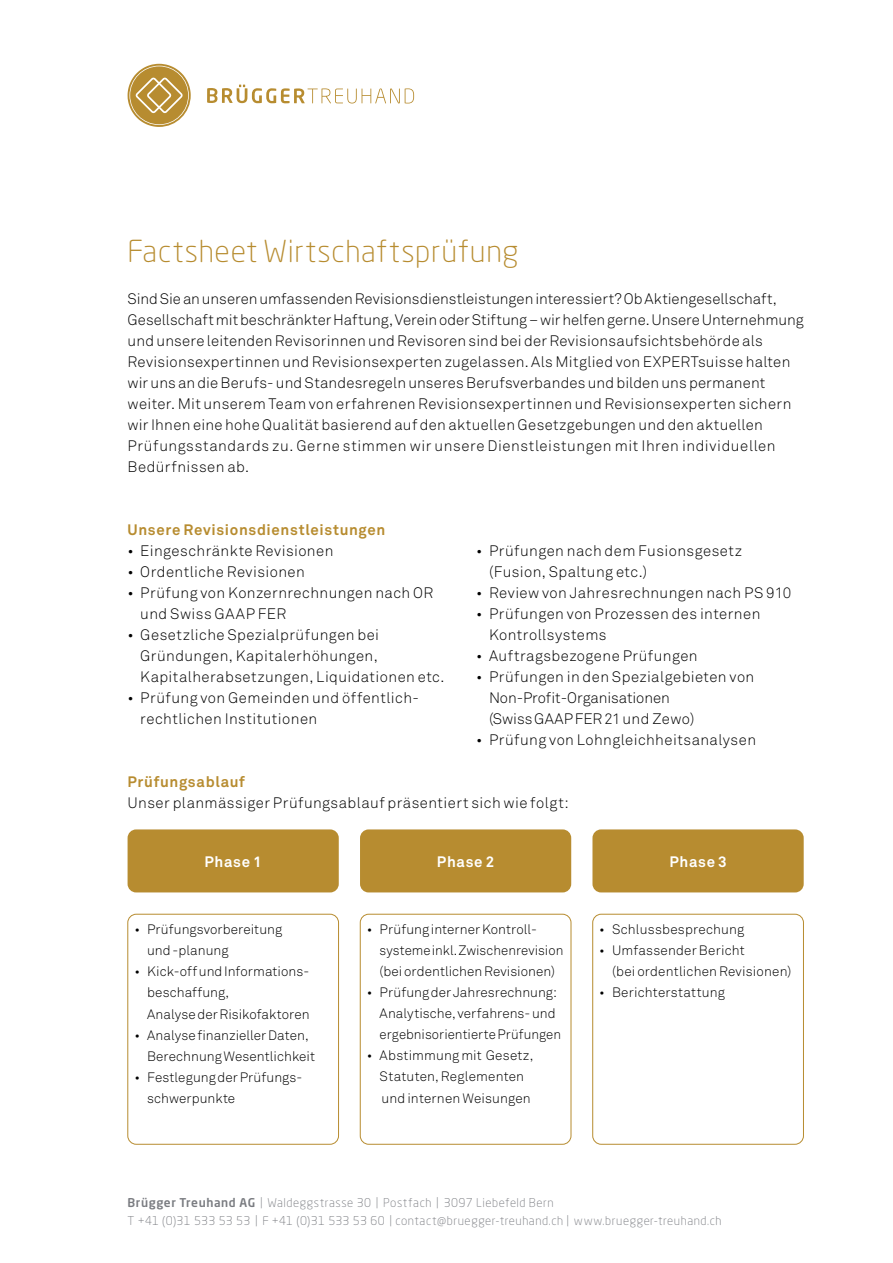
<style>
.page{position:relative;width:893px;height:1263px;background:#fff}
.page>*{position:absolute;margin:0;border:0;box-sizing:border-box;transform-origin:0 0}
.t1{font:300 30px "Neo Sans Std";letter-spacing:.025em;color:#b78c30}
.t2{font:300 15px/21px "Akkurat";letter-spacing:.025em;color:#000}
.t3{font:700 15px "Akkurat";letter-spacing:.045em;color:#b78c30}
.t4{font:700 15px "Akkurat";letter-spacing:.045em;color:#fff}
.t5{font:300 13.5px/21px "Akkurat";letter-spacing:.005em;color:#000}
.t6{font:300 12px/17.2px "Neo Sans Std";letter-spacing:.045em;color:#7a7c81}
.s1{font-weight:500}
</style>
<div class="page">
<svg style="left:128px;top:64px;width:63px;height:63px"></svg>
<svg style="left:207px;top:85px;width:207px;height:18px"></svg>
<div style="left:128px;top:829px;width:211px;height:63px;background:#b78c30;border-radius:9px"></div>
<div style="left:128px;top:914px;width:211px;height:230px;border:1px solid #b78c30;border-radius:9px"></div>
<div style="left:360px;top:914px;width:211px;height:230px;border:1px solid #b78c30;border-radius:9px"></div>
<div style="left:592px;top:914px;width:212px;height:230px;border:1px solid #b78c30;border-radius:9px"></div>
<div style="left:360px;top:829px;width:211px;height:63px;background:#b78c30;border-radius:9px"></div>
<div style="left:592px;top:829px;width:212px;height:63px;background:#b78c30;border-radius:9px"></div>
<h1 class="t1" style="left:128px;top:234px;width:393px">Factsheet Wirtschaftsprüfung</h1>
<p class="t2" style="left:128px;top:289px;width:678px">Sind Sie an unseren umfassenden Revisionsdienstleistungen interessiert? Ob Aktiengesellschaft, Gesellschaft mit beschränkter Haftung, Verein oder Stiftung – wir helfen gerne. Unsere Unternehmung und unsere leitenden Revisorinnen und Revisoren sind bei der Revisionsaufsichtsbehörde als Revisionsexpertinnen und Revisionsexperten zugelassen. Als Mitglied von EXPERTsuisse halten wir uns an die Berufs- und Standesregeln unseres Berufsverbandes und bilden uns permanent weiter. Mit unserem Team von erfahrenen Revisionsexpertinnen und Revisionsexperten sichern wir Ihnen eine hohe Qualität basierend auf den aktuellen Gesetzgebungen und den aktuellen Prüfungsstandards zu. Gerne stimmen wir unsere Dienstleistungen mit Ihren individuellen Bedürfnissen ab.</p>
<p class="t3" style="left:128px;top:521px;width:259px">Unsere Revisionsdienstleistungen</p>
<p class="t2" style="left:128px;top:541px;width:207px">• Eingeschränkte Revisionen</p>
<p class="t2" style="left:128px;top:562px;width:179px">• Ordentliche Revisionen</p>
<p class="t2" style="left:140px;top:583px;width:294px;text-indent:-13px">• Prüfung von Konzernrechnungen nach OR und Swiss GAAP FER</p>
<p class="t2" style="left:140px;top:625px;width:306px;text-indent:-13px">• Gesetzliche Spezialprüfungen bei<br>Gründungen, Kapitalerhöhungen,<br>Kapitalherabsetzungen, Liquidationen etc.</p>
<p class="t2" style="left:140px;top:688px;width:280px;text-indent:-13px">• Prüfung von Gemeinden und öffentlich&shy;rechtlichen Institutionen</p>
<p class="t2" style="left:489px;top:541px;width:255px;text-indent:-13px">• Prüfungen nach dem Fusionsgesetz (Fusion, Spaltung etc.)</p>
<p class="t2" style="left:476px;top:583px;width:317px">• Review von Jahresrechnungen nach PS 910</p>
<p class="t2" style="left:489px;top:604px;width:273px;text-indent:-13px">• Prüfungen von Prozessen des internen<br>Kontrollsystems</p>
<p class="t2" style="left:476px;top:646px;width:223px">• Auftragsbezogene Prüfungen</p>
<p class="t2" style="left:489px;top:667px;width:267px;text-indent:-13px">• Prüfungen in den Spezialgebieten von<br>Non-Profit-Organisationen<br>(Swiss GAAP FER 21 und Zewo)</p>
<p class="t2" style="left:476px;top:730px;width:281px">• Prüfung von Lohngleichheitsanalysen</p>
<p class="t3" style="left:128px;top:773px;width:119px">Prüfungsablauf</p>
<p class="t2" style="left:128px;top:793px;width:443px">Unser planmässiger Prüfungsablauf präsentiert sich wie folgt:</p>
<p class="t4" style="left:205px;top:852px;width:59px">Phase 1</p>
<p class="t4" style="left:437px;top:852px;width:59px">Phase 2</p>
<p class="t4" style="left:669px;top:852px;width:59px">Phase 3</p>
<p class="t5" style="left:147px;top:919px;width:137px;text-indent:-13px">• Prüfungsvorbereitung und -planung</p>
<p class="t5" style="left:147px;top:961px;width:164px;text-indent:-13px">• Kick-off und Informations&shy;beschaffung,<br>Analyse der Risikofaktoren</p>
<p class="t5" style="left:147px;top:1024px;width:169px;text-indent:-13px">• Analyse finanzieller Daten,<br>Berechnung Wesentlichkeit</p>
<p class="t5" style="left:147px;top:1066px;width:154px;text-indent:-13px">• Festlegung der Prüfungs&shy;schwerpunkte</p>
<p class="t5" style="left:380px;top:919px;width:185px;text-indent:-13px">• Prüfung interner Kontroll&shy;systeme inkl. Zwischenrevision (bei ordentlichen Revisionen)</p>
<p class="t5" style="left:380px;top:982px;width:183px;text-indent:-13px">• Prüfung der Jahresrechnung:<br>Analytische, verfahrens- und ergebnisorientierte Prüfungen</p>
<p class="t5" style="left:380px;top:1045px;width:155px;text-indent:-13px">• Abstimmung mit Gesetz,<br>Statuten, Reglementen und internen Weisungen</p>
<p class="t5" style="left:599px;top:919px;width:147px">• Schlussbesprechung</p>
<p class="t5" style="left:612px;top:940px;width:181px;text-indent:-13px">• Umfassender Bericht<br>(bei ordentlichen Revisionen)</p>
<p class="t5" style="left:599px;top:982px;width:127px">• Berichterstattung</p>
<p class="t6" style="left:128px;top:1194px;width:596px"><span class="s1">Brügger Treuhand AG</span> | Waldeggstrasse 30 | Postfach | 3097 Liebefeld Bern<br>T +41 (0)31 533 53 53 | F +41 (0)31 533 53 60 | contact@bruegger-treuhand.ch | www.bruegger-treuhand.ch</p>
</div>
